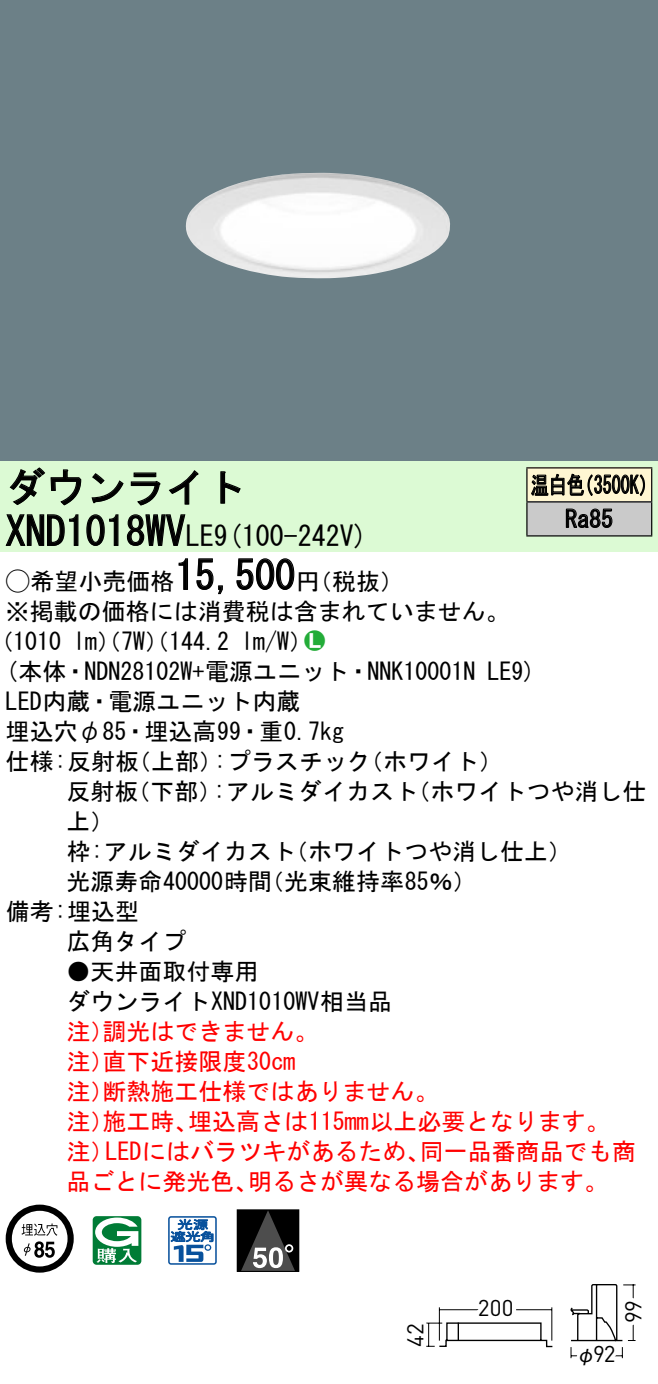
<style>
.page{position:relative;width:658px;height:1384px;background:#fff}
.page>*{position:absolute;margin:0;border:0;box-sizing:border-box;transform-origin:0 0}
.t1{font:40px "MS Gothic";color:#000}
.t2{font:28px "MS Gothic";color:#000}
.t3{font:24px/30px "MS Gothic";color:#000}
.t4{font:24px/30px "MS Gothic";color:#f00}
.t5{font:24px/34px "MS Gothic";color:#000;scale:.75 1}
.t6{font:24px "Ford Classification 1";color:#23ac38}
.t7{font:22.8px "DINOT";letter-spacing:.005em;color:#000}
.t8{font:20px "Gothic BBB Pro Medium 90 pv RKSJ H";color:#000}
.s1{font-size:28px}
.s2{font-family:"Ford Classification 1"}
.s3{color:#fff}
</style>
<div class="page">
<div style="left:0;top:0;width:658px;height:462px;background:#6c8087"></div>
<img style="left:185px;top:173px;width:265px;height:106px">
<div style="left:0;top:462px;width:658px;height:90px;background:#dcfad4"></div>
<svg style="left:9px;top:467px;width:73px;height:39px"></svg>
<svg style="left:91px;top:473px;width:33px;height:30px"></svg>
<svg style="left:130px;top:472px;width:30px;height:34px"></svg>
<svg style="left:168px;top:470px;width:30px;height:35px"></svg>
<svg style="left:220px;top:471px;width:21px;height:33px"></svg>
<svg style="left:5px;top:514px;width:74px;height:32px"></svg>
<svg style="left:86px;top:514px;width:33px;height:32px"></svg>
<svg style="left:126px;top:514px;width:60px;height:32px"></svg>
<svg style="left:178px;top:558px;width:10px;height:32px"></svg>
<svg style="left:196px;top:558px;width:27px;height:37px"></svg>
<svg style="left:236px;top:558px;width:59px;height:32px"></svg>
<svg style="left:6px;top:1205px;width:68px;height:68px"></svg>
<svg style="left:93px;top:1216px;width:48px;height:49px"></svg>
<svg style="left:168px;top:1216px;width:49px;height:49px"></svg>
<div style="left:237px;top:1210px;width:62px;height:61px;background:#000"></div>
<svg style="left:241px;top:1211px;width:54px;height:59px"></svg>
<div style="left:237px;top:1209px;width:62px;height:63px;border:1px solid #000"></div>
<div style="left:527px;top:468px;width:124px;height:34px;background:#fff6d2"></div>
<div style="left:527px;top:502px;width:124px;height:34px;background:#cacaca"></div>
<hr style="left:526px;top:467px;width:126px;height:2px;background:#000">
<hr style="left:526px;top:468px;width:1px;height:33px;background:#000">
<hr style="left:651px;top:468px;width:1px;height:33px;background:#000">
<hr style="left:526px;top:501px;width:126px;height:2px;background:#000">
<hr style="left:526px;top:502px;width:1px;height:33px;background:#000">
<hr style="left:651px;top:502px;width:1px;height:33px;background:#000">
<hr style="left:526px;top:535px;width:126px;height:2px;background:#000">
<svg style="left:531px;top:473px;width:114px;height:23px"></svg>
<svg style="left:565px;top:508px;width:47px;height:20px"></svg>
<svg style="left:570px;top:1284px;width:66px;height:75px"></svg>
<svg style="left:426px;top:1307px;width:127px;height:41px"></svg>
<h1 class="t1" style="left:6px;top:467px;width:242px">ダウンライト</h1>
<p class="t2" style="left:214px;top:522px;width:155px">(9 100-242 (V</p>
<h1 class="t1" style="left:6px;top:511px;width:210px">XND1018WV<span class="s1">LE</span></h1>
<h1 class="t1" style="left:175px;top:555px;width:121px">15,500</h1>
<p class="t3" style="left:6px;top:566px;width:505px"><span class="s2">A</span>希望小売価格<br>※掲載の価格には消費税は含まれていません。</p>
<p class="t6" style="left:304px;top:629px;width:22px">2<span class="s3">7</span></p>
<p class="t3" style="left:296px;top:566px;width:109px">（円税抜(</p>
<p class="t3" style="left:241px;top:626px;width:73px">l m (W/</p>
<p class="t3" style="left:-11px;top:626px;width:74px">（1010</p>
<p class="t3" style="left:73px;top:626px;width:158px">lm）（ ）（W 7 144.2</p>
<p class="t5" style="left:565px;top:468px;width:65px;text-indent:-34px">温白色<br>Ra85</p>
<p class="t5" style="left:575px;top:468px;width:109px">（3500 (K</p>
<p class="t3" style="left:6px;top:656px;width:471px">(本体・NDN28102 +W 電源ユニット・NNK10001N</p>
<p class="t3" style="left:6px;top:686px;width:296px">LED内蔵・電源ユニット内蔵</p>
<p class="t3" style="left:6px;top:716px;width:340px">埋込穴φ85・埋込高99・重0.7kg</p>
<p class="t3" style="left:359px;top:746px;width:145px">（ホワイト(</p>
<p class="t3" style="left:487px;top:656px;width:50px">LE (9</p>
<p class="t3" style="left:214px;top:746px;width:158px">:プラスチック</p>
<p class="t3" style="left:6px;top:746px;width:135px">仕様:反射板</p>
<p class="t3" style="left:127px;top:746px;width:97px">（上部）</p>
<p class="t3" style="left:66px;top:776px;width:73px">反射板上(</p>
<p class="t3" style="left:126px;top:776px;width:97px">（下部）</p>
<p class="t3" style="left:213px;top:776px;width:206px">:アルミダイカスト</p>
<p class="t3" style="left:406px;top:776px;width:241px">（ホワイトつや消し仕</p>
<p class="t3" style="left:260px;top:836px;width:218px;text-indent:-193px">枠:アルミダイカスト<br>（光束維持率85％(</p>
<p class="t3" style="left:284px;top:836px;width:290px">（ホワイトつや消し仕上(</p>
<p class="t3" style="left:66px;top:866px;width:207px">光源寿命40000時間</p>
<p class="t3" style="left:6px;top:896px;width:135px">備考:埋込型</p>
<p class="t3" style="left:66px;top:926px;width:122px">広角タイプ</p>
<p class="t3" style="left:66px;top:956px;width:327px">●天井面取付専用<br>ダウンライトXND1010WV相当品</p>
<p class="t4" style="left:102px;top:1016px;width:218px">調光はできません。</p>
<p class="t4" style="left:102px;top:1016px;width:194px;text-indent:-36px">注）<br>直下近接限度30cm</p>
<p class="t4" style="left:102px;top:1046px;width:337px;text-indent:-36px">注）<br>断熱施工仕様ではありません。</p>
<p class="t4" style="left:66px;top:1076px;width:49px">注）</p>
<p class="t4" style="left:188px;top:1106px;width:423px">埋込高さは115mm以上必要となります。</p>
<p class="t4" style="left:102px;top:1106px;width:97px">施工時、</p>
<p class="t4" style="left:66px;top:1106px;width:49px">注）</p>
<p class="t4" style="left:66px;top:1136px;width:49px">注）</p>
<p class="t4" style="left:105px;top:1136px;width:326px">LEDにはバラツキがあるため、</p>
<p class="t4" style="left:420px;top:1136px;width:217px">同一品番商品でも商</p>
<p class="t4" style="left:66px;top:1166px;width:193px">品ごとに発光色、</p>
<p class="t4" style="left:248px;top:1166px;width:362px">明るさが異なる場合があります。</p>
<p class="t7" style="left:399px;top:1346px;width:25px;rotate:-90deg">42</p>
<p class="t7" style="left:478px;top:1292px;width:37px">200</p>
<p class="t7" style="left:593px;top:1339px;width:24px">92</p>
<p class="t8" style="left:576px;top:1338px;width:21px">φ</p>
<p class="t7" style="left:617px;top:1323px;width:24px;rotate:-90deg">99</p>
</div>
